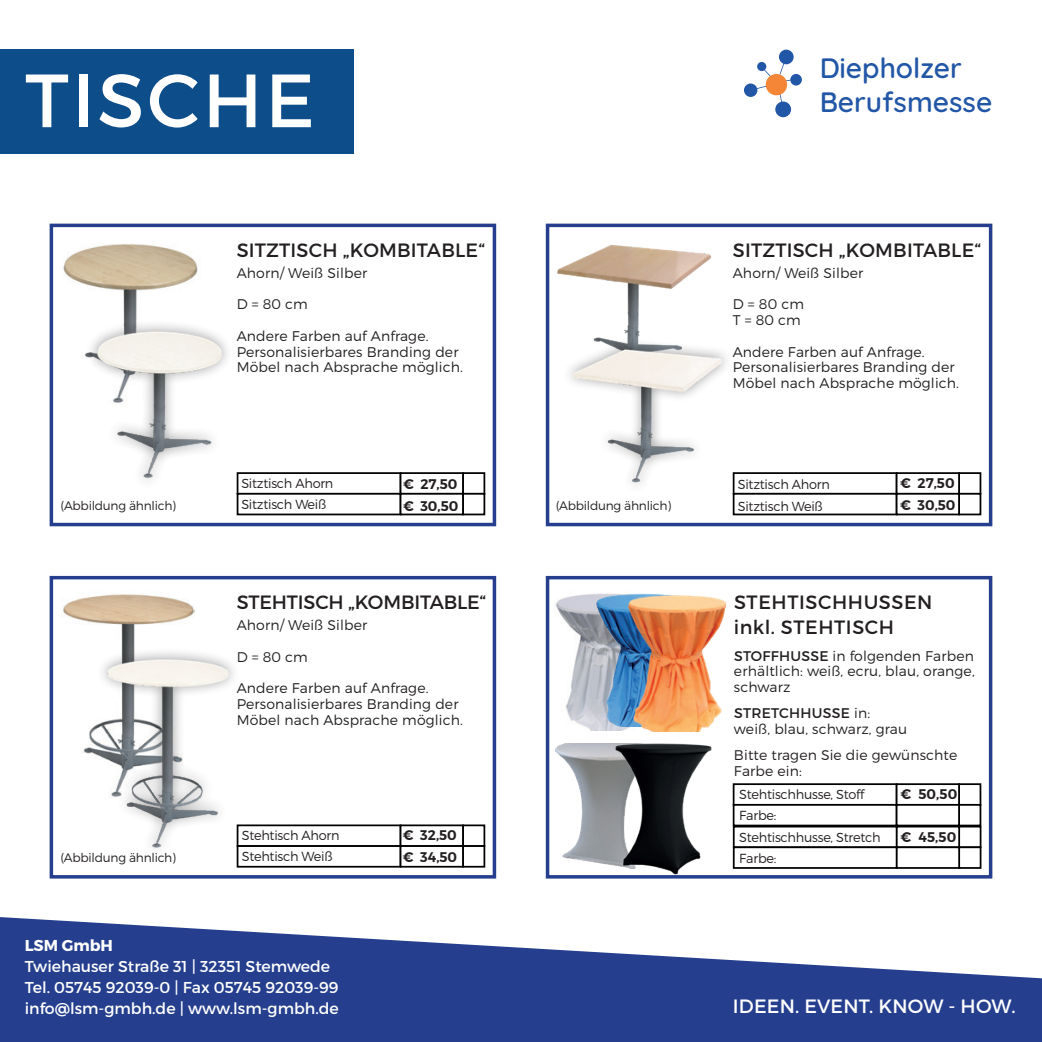
<style>
.page{position:relative;width:1042px;height:1042px;background:#fff}
.page>*{position:absolute;margin:0;border:0;box-sizing:border-box;transform-origin:0 0}
.t1{font:75.25px "Montserrat";letter-spacing:.04em;color:#fff}
.t2{font:300 28px/34.5px "Quicksand";color:#2256a6}
.t3{font:19.25px "Montserrat";letter-spacing:.01em;color:#231f20}
.t4{font:19.25px/25.2px "Montserrat";letter-spacing:.03em;color:#231f20}
.t5{font:19.25px "Montserrat";letter-spacing:.01em;color:#fff}
.t6{font:19.25px "Montserrat";letter-spacing:-.01em;color:#231f20}
.t7{font:15.75px/21px "Montserrat";color:#fff}
.t8{font:700 15.75px "Montserrat";color:#fff}
.t9{font:300 14px/15.8px "Montserrat";letter-spacing:.01em;color:#231f20}
.t10{font:600 14px/21.2px "Montserrat";color:#231f20}
.t11{font:300 13.12px/21.5px "Montserrat";letter-spacing:-.02em;color:#231f20}
.t12{font:300 12.25px "Montserrat";letter-spacing:-.02em;color:#231f20}
.s1{font-weight:400}
</style>
<div class="page">
<svg style="left:0;top:917px;width:1042px;height:125px;fill:#253f8e"></svg>
<div style="left:0;top:50px;width:353px;height:104px;background:#0d4d89"></div>
<div style="left:50px;top:224px;width:446px;height:302px;border:4px solid #253f8e"></div>
<div style="left:546px;top:224px;width:446px;height:302px;border:4px solid #253f8e"></div>
<div style="left:50px;top:576px;width:446px;height:302px;border:4px solid #253f8e"></div>
<div style="left:546px;top:576px;width:446px;height:302px;border:4px solid #253f8e"></div>
<img style="left:63px;top:244px;width:135px;height:113px">
<div style="left:86px;top:320px;width:147px;height:169px;background:#fff"></div>
<img style="left:90px;top:319px;width:137px;height:161px">
<img style="left:557px;top:244px;width:154px;height:92px">
<img style="left:570px;top:336px;width:156px;height:149px">
<img style="left:62px;top:594px;width:132px;height:161px">
<div style="left:96px;top:647px;width:144px;height:211px;background:#231f20;opacity:.44"></div>
<img style="left:106px;top:656px;width:123px;height:193px">
<div style="left:237px;top:472px;width:164px;height:23px;background:#fff;border:2px solid #000"></div>
<div style="left:462px;top:472px;width:23px;height:23px;background:#fff;border:2px solid #000"></div>
<div style="left:400px;top:472px;width:64px;height:23px;background:#fff;border:2px solid #000"></div>
<div style="left:237px;top:493px;width:164px;height:22px;background:#fff;border:2px solid #000"></div>
<div style="left:462px;top:493px;width:23px;height:22px;background:#fff;border:2px solid #000"></div>
<div style="left:400px;top:493px;width:64px;height:22px;background:#fff;border:2px solid #000"></div>
<div style="left:733px;top:472px;width:164px;height:23px;background:#fff;border:2px solid #000"></div>
<div style="left:958px;top:472px;width:23px;height:23px;background:#fff;border:2px solid #000"></div>
<div style="left:896px;top:472px;width:64px;height:23px;background:#fff;border:2px solid #000"></div>
<div style="left:733px;top:493px;width:164px;height:22px;background:#fff;border:2px solid #000"></div>
<div style="left:958px;top:493px;width:23px;height:22px;background:#fff;border:2px solid #000"></div>
<div style="left:896px;top:493px;width:64px;height:22px;background:#fff;border:2px solid #000"></div>
<div style="left:237px;top:824px;width:164px;height:23px;background:#fff;border:2px solid #000"></div>
<div style="left:462px;top:824px;width:23px;height:23px;background:#fff;border:2px solid #000"></div>
<div style="left:400px;top:824px;width:64px;height:23px;background:#fff;border:2px solid #000"></div>
<div style="left:237px;top:845px;width:164px;height:22px;background:#fff;border:2px solid #000"></div>
<div style="left:462px;top:845px;width:23px;height:22px;background:#fff;border:2px solid #000"></div>
<div style="left:400px;top:845px;width:64px;height:22px;background:#fff;border:2px solid #000"></div>
<div style="left:733px;top:783px;width:164px;height:23px;background:#fff;border:2px solid #000"></div>
<div style="left:958px;top:783px;width:23px;height:23px;background:#fff;border:2px solid #000"></div>
<div style="left:896px;top:783px;width:64px;height:23px;background:#fff;border:2px solid #000"></div>
<div style="left:733px;top:804px;width:164px;height:22px;background:#fff;border:2px solid #000"></div>
<div style="left:958px;top:804px;width:23px;height:22px;background:#fff;border:2px solid #000"></div>
<div style="left:896px;top:804px;width:64px;height:22px;background:#fff;border:2px solid #000"></div>
<img style="left:555px;top:594px;width:65px;height:136px">
<img style="left:591px;top:593px;width:29px;height:133px">
<img style="left:620px;top:593px;width:107px;height:138px">
<img style="left:555px;top:743px;width:58px;height:123px">
<img style="left:613px;top:743px;width:112px;height:136px">
<div style="left:733px;top:826px;width:164px;height:22px;background:#fff;border:2px solid #000"></div>
<div style="left:958px;top:826px;width:23px;height:22px;background:#fff;border:2px solid #000"></div>
<div style="left:896px;top:826px;width:64px;height:22px;background:#fff;border:2px solid #000"></div>
<div style="left:733px;top:846px;width:164px;height:23px;background:#fff;border:2px solid #000"></div>
<div style="left:958px;top:846px;width:23px;height:23px;background:#fff;border:2px solid #000"></div>
<div style="left:896px;top:846px;width:64px;height:23px;background:#fff;border:2px solid #000"></div>
<svg style="left:753px;top:60px;width:39px;height:46px"></svg>
<div style="left:744px;top:84px;width:13px;height:13px;background:#2256a6;border-radius:50%"></div>
<div style="left:757px;top:62px;width:9px;height:9px;background:#2256a6;border-radius:50%"></div>
<div style="left:779px;top:50px;width:14px;height:14px;background:#2256a6;border-radius:50%"></div>
<div style="left:790px;top:74px;width:12px;height:12px;background:#2256a6;border-radius:50%"></div>
<div style="left:775px;top:101px;width:16px;height:16px;background:#2256a6;border-radius:50%"></div>
<div style="left:766px;top:74px;width:21px;height:21px;background:#f58637;border-radius:50%"></div>
<h1 class="t1" style="left:25px;top:54px;width:291px">TISCHE</h1>
<h3 class="t3" style="left:237px;top:238px;width:249px">SITZTISCH „KOMBITABLE“</h3>
<p class="t9" style="left:237px;top:265px;width:132px">Ahorn/ Weiß Silber</p>
<p class="t9" style="left:237px;top:296px;width:73px">D = 80 cm</p>
<p class="t9" style="left:237px;top:328px;width:228px">Andere Farben auf Anfrage.<br>Personalisierbares Branding der<br>Möbel nach Absprache möglich.</p>
<h2 class="t2" style="left:819px;top:48px;width:174px">Diepholzer<br>Berufsmesse</h2>
<h3 class="t3" style="left:733px;top:238px;width:249px">SITZTISCH „KOMBITABLE“</h3>
<p class="t9" style="left:733px;top:265px;width:132px">Ahorn/ Weiß Silber</p>
<p class="t9" style="left:733px;top:296px;width:73px">D = 80 cm<br>T = 80 cm</p>
<p class="t9" style="left:733px;top:343px;width:228px">Andere Farben auf Anfrage.<br>Personalisierbares Branding der<br>Möbel nach Absprache möglich.</p>
<p class="t11" style="left:241px;top:472px;width:93px">Sitztisch Ahorn<br>Sitztisch Weiß</p>
<p class="t11" style="left:738px;top:473px;width:93px">Sitztisch Ahorn<br>Sitztisch Weiß</p>
<p class="t10" style="left:900px;top:472px;width:57px;line-height:22.4px">€ 27,50 € 30,50</p>
<p class="t10" style="left:403px;top:473px;width:57px;line-height:22.1px">€ 27,50 € 30,50</p>
<p class="t12" style="left:61px;top:498px;width:117px">(Abbildung ähnlich)</p>
<p class="t12" style="left:556px;top:498px;width:117px">(Abbildung ähnlich)</p>
<p class="t12" style="left:61px;top:850px;width:117px">(Abbildung ähnlich)</p>
<h3 class="t6" style="left:237px;top:590px;width:250px">STEHTISCH „KOMBITABLE“</h3>
<p class="t9" style="left:237px;top:617px;width:132px">Ahorn/ Weiß Silber</p>
<p class="t9" style="left:237px;top:648px;width:73px">D = 80 cm</p>
<p class="t9" style="left:237px;top:680px;width:228px">Andere Farben auf Anfrage.<br>Personalisierbares Branding der<br>Möbel nach Absprache möglich.</p>
<p class="t11" style="left:242px;top:824px;width:99px;line-height:21px">Stehtisch Ahorn<br>Stehtisch Weiß</p>
<p class="t10" style="left:403px;top:825px;width:56px">€ 32,50 € 34,50</p>
<p class="t8" style="left:25px;top:935px;width:90px">LSM GmbH</p>
<p class="t7" style="left:25px;top:955px;width:315px">Twiehauser Straße 31 | 32351 Stemwede<br>Tel. 05745 92039-0 | Fax 05745 92039-99 info@lsm-gmbh.de | www.lsm-gmbh.de</p>
<h3 class="t4" style="left:734px;top:589px;width:200px">STEHTISCHHUSSEN inkl. STEHTISCH</h3>
<p class="t9" style="left:734px;top:647px;width:242px;text-align:justify"><span class="s1">STOFFHUSSE</span> in folgenden Farben erhältlich: weiß, ecru, blau, orange, schwarz</p>
<p class="t9" style="left:734px;top:705px;width:175px"><span class="s1">STRETCHHUSSE</span> in: weiß, blau, schwarz, grau</p>
<p class="t9" style="left:734px;top:747px;width:225px">Bitte tragen Sie die gewünschte<br>Farbe ein:</p>
<p class="t11" style="left:739px;top:783px;width:143px">Stehtischhusse, Stoff<br>Farbe:<br>Stehtischhusse, Stretch<br>Farbe:</p>
<p class="t10" style="left:900px;top:784px;width:58px">€ 50,50</p>
<p class="t10" style="left:900px;top:826px;width:57px">€ 45,50</p>
<h3 class="t5" style="left:733px;top:994px;width:284px">IDEEN. EVENT. KNOW - HOW.</h3>
</div>
